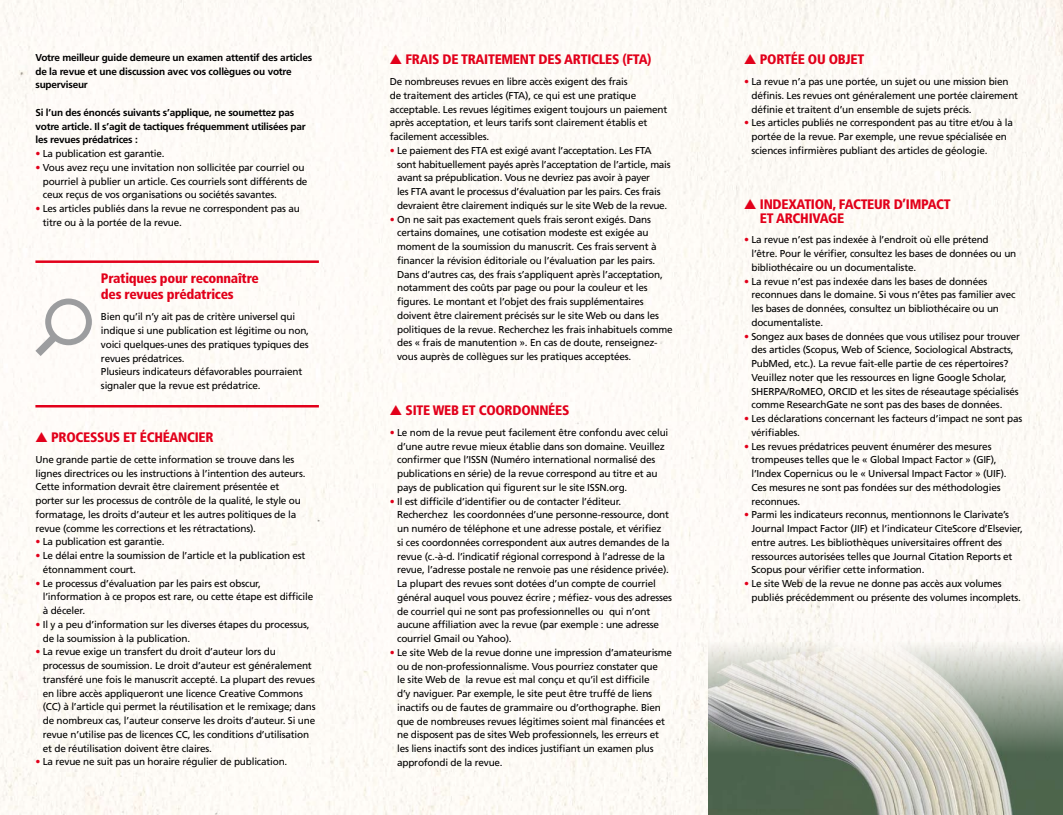
<style>
.page{position:relative;width:1063px;height:815px;background:#fff}
.page>*{position:absolute;margin:0;border:0;box-sizing:border-box;transform-origin:0 0}
.t1{font:900 condensed 13.75px/16.2px "Frutiger";letter-spacing:-.02em;color:#e2001a}
.t2{font:10px/13.8px "Frutiger";letter-spacing:-.02em;color:#000}
.t3{font:700 10px/13.8px "Frutiger";letter-spacing:-.02em;color:#000}
.s1{color:#e2001a}
</style>
<div class="page">
<img style="left:0;top:0;width:1063px;height:815px">
<svg style="left:35px;top:299px;width:57px;height:57px"></svg>
<hr style="left:35px;top:260px;width:284px;height:3px;background:#e2001a">
<hr style="left:35px;top:405px;width:284px;height:2px;background:#e2001a">
<img style="left:709px;top:618px;width:354px;height:197px">
<svg style="left:36px;top:432px;width:11px;height:10px"></svg>
<svg style="left:390px;top:54px;width:12px;height:10px"></svg>
<svg style="left:390px;top:405px;width:12px;height:10px"></svg>
<svg style="left:744px;top:54px;width:12px;height:10px"></svg>
<svg style="left:744px;top:199px;width:12px;height:10px"></svg>
<p class="t3" style="left:35px;top:50px;width:278px">Votre meilleur guide demeure un examen attentif des articles de la revue et une discussion avec vos collègues ou votre superviseur</p>
<p class="t3" style="left:35px;top:105px;width:272px">Si l’un des énoncés suivants s’applique, ne soumettez pas votre article. Il s’agit de tactiques fréquemment utilisées par les revues prédatrices :</p>
<p class="t2" style="left:35px;top:147px;width:131px"><span class="s1">•</span> La publication est garantie.</p>
<p class="t2" style="left:43px;top:160px;width:266px;text-indent:-7px"><span class="s1">•</span> Vous avez reçu une invitation non sollicitée par courriel ou pourriel à publier un article. Ces courriels sont différents de ceux reçus de vos organisations ou sociétés savantes.</p>
<p class="t2" style="left:43px;top:202px;width:259px;text-indent:-7px"><span class="s1">•</span> Les articles publiés dans la revue ne correspondent pas au titre ou à la portée de la revue.</p>
<h1 class="t1" style="left:101px;top:270px;width:159px">Pratiques pour reconnaître des revues prédatrices</h1>
<p class="t2" style="left:101px;top:310px;width:210px">Bien qu’il n’y ait pas de critère universel qui indique si une publication est légitime ou non, voici quelques-unes des pratiques typiques des revues prédatrices.<br>Plusieurs indicateurs défavorables pourraient signaler que la revue est prédatrice.</p>
<h1 class="t1" style="left:51px;top:429px;width:9px">PROCESSUS</h1>
<h1 class="t1" style="left:123px;top:429px;width:48px">ET ÉCHÉANCIER</h1>
<p class="t2" style="left:35px;top:453px;width:272px">Une grande partie de cette information se trouve dans les lignes directrices ou les instructions à l’intention des auteurs.<br>Cette information devrait être clairement présentée et porter sur les processus de contrôle de la qualité, le style ou formatage, les droits d’auteur et les autres politiques de la revue (comme les corrections et les rétractations).</p>
<p class="t2" style="left:35px;top:535px;width:131px"><span class="s1">•</span> La publication est garantie.</p>
<p class="t2" style="left:43px;top:549px;width:264px;text-indent:-7px"><span class="s1">•</span> Le délai entre la soumission de l’article et la publication est étonnamment court.</p>
<p class="t2" style="left:43px;top:576px;width:272px;text-indent:-7px"><span class="s1">•</span> Le processus d’évaluation par les pairs est obscur, l’information à ce propos est rare, ou cette étape est difficile à déceler.</p>
<p class="t2" style="left:43px;top:618px;width:268px;text-indent:-7px"><span class="s1">•</span> Il y a peu d’information sur les diverses étapes du processus, de la soumission à la publication.</p>
<p class="t2" style="left:43px;top:645px;width:274px;text-indent:-7px"><span class="s1">•</span> La revue exige un transfert du droit d’auteur lors du processus de soumission. Le droit d’auteur est généralement transféré une fois le manuscrit accepté. La plupart des revues en libre accès appliqueront une licence Creative Commons (CC) à l’article qui permet la réutilisation et le remixage; dans de nombreux cas, l’auteur conserve les droits d’auteur. Si une revue n’utilise pas de licences CC, les conditions d’utilisation et de réutilisation doivent être claires.</p>
<p class="t2" style="left:35px;top:755px;width:254px"><span class="s1">•</span> La revue ne suit pas un horaire régulier de publication.</p>
<h1 class="t1" style="left:406px;top:51px;width:8px">FRAIS</h1>
<h1 class="t1" style="left:443px;top:51px;width:27px">DE TRAITE</h1>
<h1 class="t1" style="left:502px;top:51px;width:20px">MENT</h1>
<h1 class="t1" style="left:539px;top:51px;width:9px">DES</h1>
<h1 class="t1" style="left:564px;top:51px;width:8px">ARTICLES</h1>
<h1 class="t1" style="left:622px;top:51px;width:31px">(FTA)</h1>
<p class="t2" style="left:390px;top:75px;width:279px">De nombreuses revues en libre accès exigent des frais<br>de traitement des articles (FTA), ce qui est une pratique acceptable. Les revues légitimes exigent toujours un paiement après acceptation, et leurs tarifs sont clairement établis et facilement accessibles.</p>
<p class="t2" style="left:397px;top:143px;width:275px;text-indent:-7px"><span class="s1">•</span> Le paiement des FTA est exigé avant l’acceptation. Les FTA sont habituellement payés après l’acceptation de l’article, mais avant sa prépublication. Vous ne devriez pas avoir à payer<br>les FTA avant le processus d’évaluation par les pairs. Ces frais devraient être clairement indiqués sur le site Web de la revue.</p>
<p class="t2" style="left:397px;top:212px;width:277px;text-indent:-7px"><span class="s1">•</span> On ne sait pas exactement quels frais seront exigés. Dans certains domaines, une cotisation modeste est exigée au moment de la soumission du manuscrit. Ces frais servent à financer la révision éditoriale ou l’évaluation par les pairs.<br>Dans d’autres cas, des frais s’appliquent après l’acceptation, notamment des coûts par page ou pour la couleur et les figures. Le montant et l’objet des frais supplémentaires doivent être clairement précisés sur le site Web ou dans les politiques de la revue. Recherchez les frais inhabituels comme des « frais de manutention ». En cas de doute, renseignez&shy;vous auprès de collègues sur les pratiques acceptées.</p>
<h1 class="t1" style="left:406px;top:402px;width:7px">SITE</h1>
<h1 class="t1" style="left:433px;top:402px;width:56px">WEB ET COORDONNÉES</h1>
<p class="t2" style="left:397px;top:425px;width:273px;text-indent:-7px"><span class="s1">•</span> Le nom de la revue peut facilement être confondu avec celui d’une autre revue mieux établie dans son domaine. Veuillez confirmer que l’ISSN (Numéro international normalisé des publications en série) de la revue correspond au titre et au pays de publication qui figurent sur le site ISSN.org.</p>
<p class="t2" style="left:397px;top:494px;width:276px;text-indent:-7px"><span class="s1">•</span> Il est difficile d’identifier ou de contacter l’éditeur.<br>Recherchez les coordonnées d’une personne-ressource, dont un numéro de téléphone et une adresse postale, et vérifiez<br>si ces coordonnées correspondent aux autres demandes de la revue (c.-à-d. l’indicatif régional correspond à l’adresse de la revue, l’adresse postale ne renvoie pas une résidence privée).<br>La plupart des revues sont dotées d’un compte de courriel général auquel vous pouvez écrire ; méfiez- vous des adresses de courriel qui ne sont pas professionnelles ou qui n’ont aucune affiliation avec la revue (par exemple : une adresse courriel Gmail ou Yahoo).</p>
<p class="t2" style="left:397px;top:645px;width:277px;text-indent:-7px"><span class="s1">•</span> Le site Web de la revue donne une impression d’amateurisme ou de non-professionnalisme. Vous pourriez constater que<br>le site Web de la revue est mal conçu et qu’il est difficile<br>d’y naviguer. Par exemple, le site peut être truffé de liens inactifs ou de fautes de grammaire ou d’orthographe. Bien que de nombreuses revues légitimes soient mal financées et ne disposent pas de sites Web professionnels, les erreurs et les liens inactifs sont des indices justifiant un examen plus approfondi de la revue.</p>
<h1 class="t1" style="left:760px;top:51px;width:9px">PORTÉE</h1>
<h1 class="t1" style="left:808px;top:51px;width:50px">OU OBJET</h1>
<p class="t2" style="left:751px;top:75px;width:268px;text-indent:-7px"><span class="s1">•</span> La revue n’a pas une portée, un sujet ou une mission bien définis. Les revues ont généralement une portée clairement définie et traitent d’un ensemble de sujets précis.</p>
<p class="t2" style="left:751px;top:116px;width:263px;text-indent:-7px"><span class="s1">•</span> Les articles publiés ne correspondent pas au titre et/ou à la portée de la revue. Par exemple, une revue spécialisée en sciences infirmières publiant des articles de géologie.</p>
<h1 class="t1" style="left:760px;top:196px;width:8px">INDE</h1>
<h1 class="t1" style="left:788px;top:196px;width:17px">XATION</h1>
<h1 class="t1" style="left:833px;top:196px;width:15px">, FACTEUR</h1>
<h1 class="t1" style="left:894px;top:196px;width:36px">D’IMPACT</h1>
<h1 class="t1" style="left:760px;top:210px;width:69px">ET ARCHIVAGE</h1>
<p class="t2" style="left:751px;top:233px;width:266px;text-indent:-7px"><span class="s1">•</span> La revue n’est pas indexée à l’endroit où elle prétend l’être. Pour le vérifier, consultez les bases de données ou un bibliothécaire ou un documentaliste.</p>
<p class="t2" style="left:751px;top:274px;width:266px;text-indent:-7px"><span class="s1">•</span> La revue n’est pas indexée dans les bases de données reconnues dans le domaine. Si vous n’êtes pas familier avec les bases de données, consultez un bibliothécaire ou un documentaliste.</p>
<p class="t2" style="left:751px;top:329px;width:270px;text-indent:-7px"><span class="s1">•</span> Songez aux bases de données que vous utilisez pour trouver des articles (Scopus, Web of Science, Sociological Abstracts, PubMed, etc.). La revue fait-elle partie de ces répertoires?<br>Veuillez noter que les ressources en ligne Google Scholar, SHERPA/RoMEO, ORCID et les sites de réseautage spécialisés comme ResearchGate ne sont pas des bases de données.</p>
<p class="t2" style="left:751px;top:412px;width:272px;text-indent:-7px"><span class="s1">•</span> Les déclarations concernant les facteurs d’impact ne sont pas vérifiables.</p>
<p class="t2" style="left:751px;top:439px;width:257px;text-indent:-7px"><span class="s1">•</span> Les revues prédatrices peuvent énumérer des mesures trompeuses telles que le « Global Impact Factor » (GIF), l’Index Copernicus ou le « Universal Impact Factor » (UIF).<br>Ces mesures ne sont pas fondées sur des méthodologies reconnues.</p>
<p class="t2" style="left:751px;top:508px;width:273px;text-indent:-7px"><span class="s1">•</span> Parmi les indicateurs reconnus, mentionnons le Clarivate’s Journal Impact Factor (JIF) et l’indicateur CiteScore d’Elsevier, entre autres. Les bibliothèques universitaires offrent des ressources autorisées telles que Journal Citation Reports et Scopus pour vérifier cette information.</p>
<p class="t2" style="left:751px;top:577px;width:271px;text-indent:-7px"><span class="s1">•</span> Le site Web de la revue ne donne pas accès aux volumes publiés précédemment ou présente des volumes incomplets.</p>
</div>
